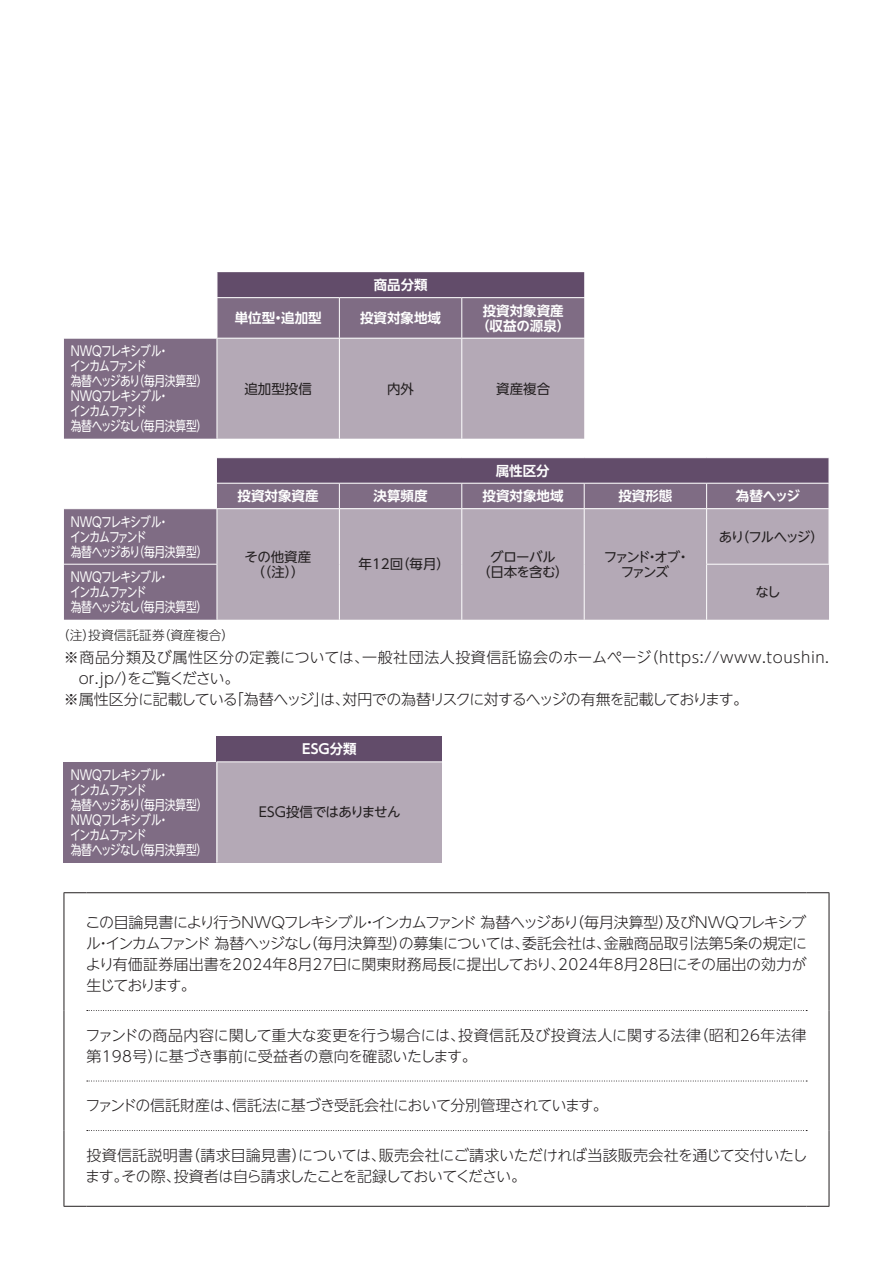
<style>
.page{position:relative;width:893px;height:1263px;background:#fff}
.page>*{position:absolute;margin:0;border:0;box-sizing:border-box;transform-origin:0 0}
.t1{font:300 15px/21px "UD Shin Go NT Pro";letter-spacing:-.005em;color:#231f20;text-align:justify}
.t2{font:300 15px/21px "UD Shin Go NT Pro";letter-spacing:-.025em;color:#231f20}
.t3{font:300 15px "UD Shin Go NT Pro";letter-spacing:.035em;color:#231f20}
.t4{font:300 15px "UD Shin Go NT Pro";letter-spacing:-.065em;color:#231f20}
.t5{font:300 15px "UD Shin Go NT Pro";letter-spacing:-.04em;color:#231f20}
.t6{font:300 15px "UD Shin Go NT Pro";letter-spacing:-.085em;color:#231f20}
.t7{font:13.5px/15px "UD Shin Go NT Pro";letter-spacing:-.075em;color:#fff;scale:.8 1}
.t8{font:700 13.5px/15px "UD Shin Go NT Pro De";color:#fff;text-align:center}
.t9{font:13.5px/15px "UD Shin Go NT Pro";letter-spacing:-.035em;color:#231f20;text-align:center}
.t10{font:13.5px/15px "UD Shin Go NT Pro";letter-spacing:-.165em;color:#231f20;text-align:center}
.t11{font:300 12.75px "UD Shin Go NT Pro";color:#231f20}
</style>
<div class="page">
<svg style="left:87px;top:1010px;width:720px;height:1px"></svg>
<svg style="left:87px;top:1081px;width:720px;height:1px"></svg>
<svg style="left:87px;top:1130px;width:720px;height:1px"></svg>
<svg style="left:64px;top:892px;width:22px;height:1px"></svg>
<hr style="left:64px;top:893px;width:1px;height:117px;background:#231f20">
<hr style="left:86px;top:892px;width:720px;height:1px;background:#231f20">
<svg style="left:806px;top:892px;width:23px;height:1px"></svg>
<hr style="left:829px;top:893px;width:1px;height:117px;background:#231f20">
<hr style="left:64px;top:1010px;width:1px;height:71px;background:#231f20">
<hr style="left:829px;top:1010px;width:1px;height:71px;background:#231f20">
<hr style="left:64px;top:1081px;width:1px;height:49px;background:#231f20">
<hr style="left:829px;top:1081px;width:1px;height:49px;background:#231f20">
<hr style="left:64px;top:1130px;width:1px;height:76px;background:#231f20">
<hr style="left:829px;top:1130px;width:1px;height:76px;background:#231f20">
<svg style="left:64px;top:1206px;width:22px;height:1px"></svg>
<hr style="left:86px;top:1206px;width:720px;height:1px;background:#231f20">
<svg style="left:806px;top:1206px;width:23px;height:1px"></svg>
<div style="left:218px;top:272px;width:367px;height:25px;background:#624c6a"></div>
<svg style="left:64px;top:298px;width:521px;height:322px;fill:#7f6c84"></svg>
<svg style="left:217px;top:339px;width:612px;height:281px;fill:#b4a9b6"></svg>
<hr style="left:339px;top:298px;width:1px;height:40px;background:#fff">
<hr style="left:461px;top:298px;width:1px;height:40px;background:#fff">
<hr style="left:64px;top:338px;width:153px;height:1px;background:#fff">
<hr style="left:217px;top:338px;width:122px;height:1px;background:#fff">
<hr style="left:339px;top:338px;width:123px;height:1px;background:#fff">
<hr style="left:339px;top:339px;width:1px;height:100px;background:#fff">
<hr style="left:462px;top:338px;width:122px;height:1px;background:#fff">
<hr style="left:461px;top:339px;width:1px;height:100px;background:#fff">
<hr style="left:584px;top:338px;width:123px;height:1px;background:#fff">
<hr style="left:64px;top:483px;width:153px;height:1px;background:#fff">
<hr style="left:64px;top:508px;width:153px;height:1px;background:#fff">
<hr style="left:64px;top:564px;width:153px;height:1px;background:#fff">
<svg style="left:217px;top:272px;width:1px;height:25px"></svg>
<hr style="left:217px;top:298px;width:1px;height:40px;background:#fff">
<hr style="left:217px;top:339px;width:1px;height:100px;background:#fff">
<hr style="left:217px;top:509px;width:1px;height:55px;background:#fff">
<hr style="left:217px;top:565px;width:1px;height:55px;background:#fff">
<hr style="left:217px;top:457px;width:122px;height:1px;background:#fff">
<hr style="left:339px;top:457px;width:123px;height:1px;background:#fff">
<hr style="left:462px;top:457px;width:122px;height:1px;background:#fff">
<hr style="left:584px;top:457px;width:123px;height:1px;background:#fff">
<hr style="left:707px;top:457px;width:122px;height:1px;background:#fff">
<hr style="left:217px;top:483px;width:122px;height:1px;background:#fff">
<hr style="left:339px;top:483px;width:123px;height:1px;background:#fff">
<svg style="left:339px;top:484px;width:1px;height:24px"></svg>
<hr style="left:462px;top:483px;width:122px;height:1px;background:#fff">
<svg style="left:461px;top:484px;width:1px;height:24px"></svg>
<hr style="left:584px;top:483px;width:123px;height:1px;background:#fff">
<svg style="left:584px;top:484px;width:1px;height:24px"></svg>
<hr style="left:707px;top:483px;width:122px;height:1px;background:#fff">
<svg style="left:706px;top:484px;width:1px;height:24px"></svg>
<hr style="left:217px;top:508px;width:122px;height:1px;background:#fff">
<hr style="left:339px;top:508px;width:123px;height:1px;background:#fff">
<hr style="left:339px;top:509px;width:1px;height:55px;background:#fff">
<hr style="left:462px;top:508px;width:122px;height:1px;background:#fff">
<hr style="left:461px;top:509px;width:1px;height:55px;background:#fff">
<hr style="left:584px;top:508px;width:123px;height:1px;background:#fff">
<hr style="left:584px;top:509px;width:1px;height:55px;background:#fff">
<hr style="left:339px;top:564px;width:1px;height:56px;background:#fff">
<hr style="left:461px;top:564px;width:1px;height:56px;background:#fff">
<hr style="left:584px;top:564px;width:1px;height:56px;background:#fff">
<hr style="left:706px;top:565px;width:1px;height:55px;background:#fff">
<hr style="left:707px;top:508px;width:122px;height:1px;background:#fff">
<hr style="left:706px;top:509px;width:1px;height:55px;background:#fff">
<hr style="left:706px;top:564px;width:123px;height:1px;background:#fff">
<div style="left:217px;top:736px;width:225px;height:26px;background:#624c6a"></div>
<div style="left:64px;top:762px;width:153px;height:100px;background:#7f6c84"></div>
<div style="left:217px;top:762px;width:225px;height:100px;background:#b4a9b6"></div>
<hr style="left:217px;top:762px;width:1px;height:100px;background:#fff">
<hr style="left:217px;top:761px;width:225px;height:1px;background:#fff">
<p class="t8" style="left:374px;top:277px;width:55px">商品分類</p>
<p class="t7" style="left:70px;top:343px;width:173px">NWQフレキシブル・<br>インカムファンド<br>為替ヘッジあり（毎月決算型）<br>NWQフレキシブル・<br>インカムファンド<br>為替ヘッジなし（毎月決算型）</p>
<p class="t7" style="left:70px;top:513px;width:173px">NWQフレキシブル・<br>インカムファンド<br>為替ヘッジあり（毎月決算型）</p>
<p class="t7" style="left:70px;top:569px;width:173px">NWQフレキシブル・<br>インカムファンド<br>為替ヘッジなし（毎月決算型）</p>
<p class="t8" style="left:235px;top:310px;width:88px">単位型・追加型</p>
<p class="t8" style="left:360px;top:310px;width:82px">投資対象地域</p>
<p class="t8" style="left:476px;top:302px;width:96px">投資対象資産（収益の源泉）</p>
<p class="t9" style="left:244px;top:380px;width:69px">追加型投信</p>
<p class="t9" style="left:387px;top:380px;width:28px">内外</p>
<p class="t9" style="left:496px;top:380px;width:55px">資産複合</p>
<p class="t8" style="left:496px;top:462px;width:55px">属性区分</p>
<p class="t8" style="left:237px;top:488px;width:82px">投資対象資産</p>
<p class="t8" style="left:374px;top:488px;width:55px">決算頻度</p>
<p class="t8" style="left:482px;top:488px;width:82px">投資対象地域</p>
<p class="t8" style="left:618px;top:488px;width:55px">投資形態</p>
<p class="t8" style="left:736px;top:488px;width:66px">為替ヘッジ</p>
<p class="t9" style="left:245px;top:549px;width:68px">その他資産（（注））</p>
<p class="t9" style="left:359px;top:556px;width:93px">年12回（毎月）</p>
<p class="t9" style="left:477px;top:549px;width:93px">グローバル<br>（日本を含む）</p>
<p class="t10" style="left:604px;top:549px;width:88px">ファンド・オブ・ファンズ</p>
<p class="t9" style="left:719px;top:528px;width:107px">あり（フルヘッジ）</p>
<p class="t9" style="left:755px;top:584px;width:27px">なし</p>
<p class="t11" style="left:57px;top:624px;width:179px">（注）投資信託証券（資産複合）</p>
<p class="t3" style="left:64px;top:645px;width:767px">※商品分類及び属性区分の定義については、一般社団法人投資信託協会のホームページ（https://www.toushin.</p>
<p class="t6" style="left:79px;top:666px;width:162px">or.jp/）をご覧ください。</p>
<p class="t4" style="left:64px;top:687px;width:686px">※属性区分に記載している「為替ヘッジ」は、対円での為替リスクに対するヘッジの有無を記載しております。</p>
<p class="t8" style="left:302px;top:741px;width:56px">ESG分類</p>
<p class="t7" style="left:70px;top:767px;width:173px">NWQフレキシブル・<br>インカムファンド<br>為替ヘッジあり（毎月決算型）<br>NWQフレキシブル・<br>インカムファンド<br>為替ヘッジなし（毎月決算型）</p>
<p class="t9" style="left:259px;top:804px;width:143px">ESG投信ではありません</p>
<p class="t1" style="left:85px;top:912px;width:723px">この目論見書により行うNWQフレキシブル・インカムファンド 為替ヘッジあり（毎月決算型）及びNWQフレキシブル・インカムファンド 為替ヘッジなし（毎月決算型）の募集については、委託会社は、金融商品取引法第５条の規定により有価証券届出書を2024年8月27日に関東財務局長に提出しており、2024年8月28日にその届出の効力が生じております。</p>
<p class="t1" style="left:85px;top:1024px;width:722px">ファンドの商品内容に関して重大な変更を行う場合には、投資信託及び投資法人に関する法律（昭和26年法律第198号）に基づき事前に受益者の意向を確認いたします。</p>
<p class="t5" style="left:85px;top:1093px;width:524px">ファンドの信託財産は、信託法に基づき受託会社において分別管理されています。</p>
<p class="t2" style="left:85px;top:1144px;width:724px">投資信託説明書（請求目論見書）については、販売会社にご請求いただければ当該販売会社を通じて交付いたします。その際、投資者は自ら請求したことを記録しておいてください。</p>
</div>
